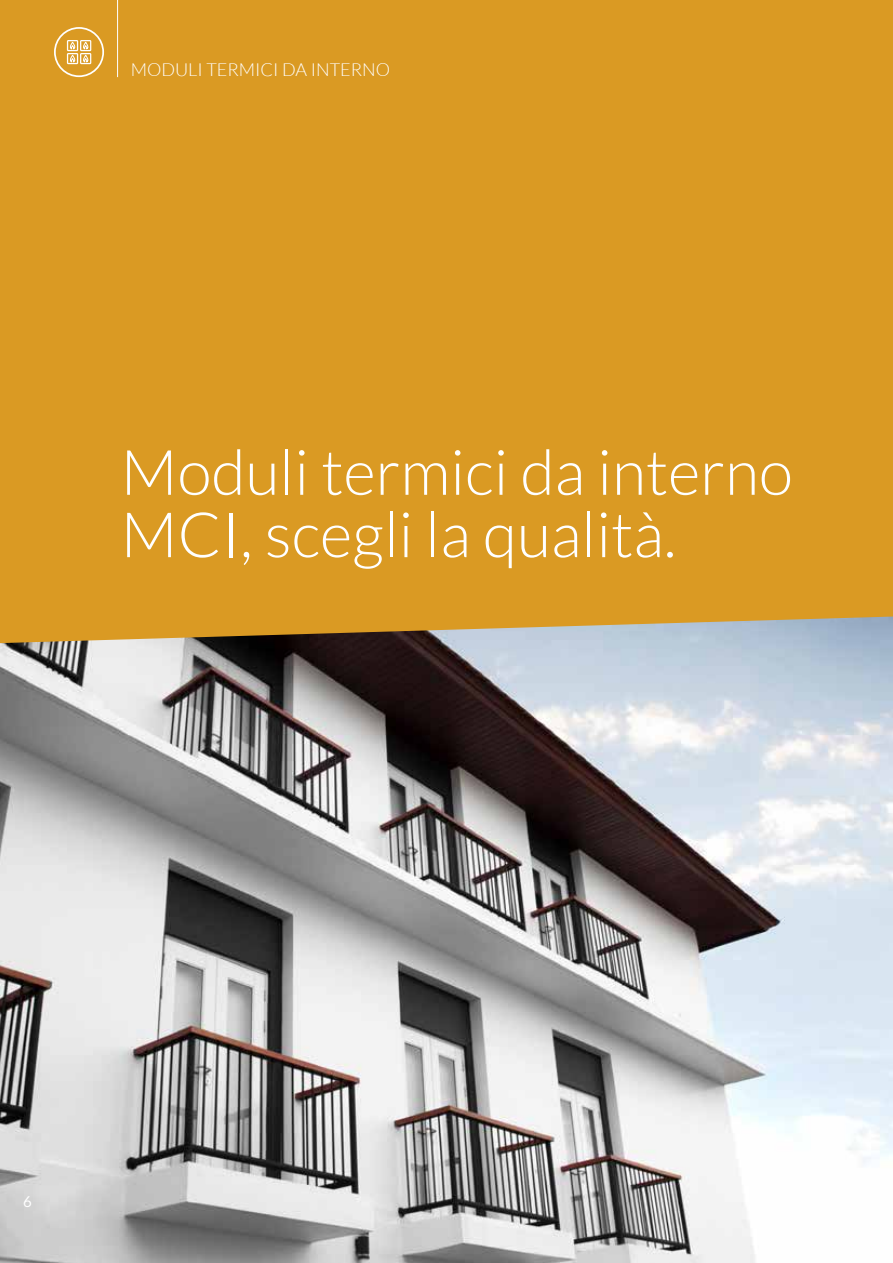
<style>
.page{position:relative;width:893px;height:1263px;background:#da9a23}
.page>*{position:absolute;margin:0;border:0;box-sizing:border-box;transform-origin:0 0}
.t1{font:300 62.55px/62.4px "Lato";color:#fff}
.t2{font:300 18px "Lato";color:#fff}
.t3{font:15px "Lato";color:#fff}
</style>
<div class="page">
<img style="left:0;top:616px;width:893px;height:647px">
<hr style="left:117px;top:0;width:1px;height:77px;background:#fff">
<svg style="left:54px;top:27px;width:50px;height:50px"></svg>
<p class="t2" style="left:131px;top:60px;width:261px">MODULI TERMICI DA INTERNO</p>
<p class="t1" style="left:121px;top:441px;width:674px">Moduli termici da interno<br>MCI, scegli la qualità.</p>
<p class="t3" style="left:23px;top:1193px;width:10px">6</p>
</div>
